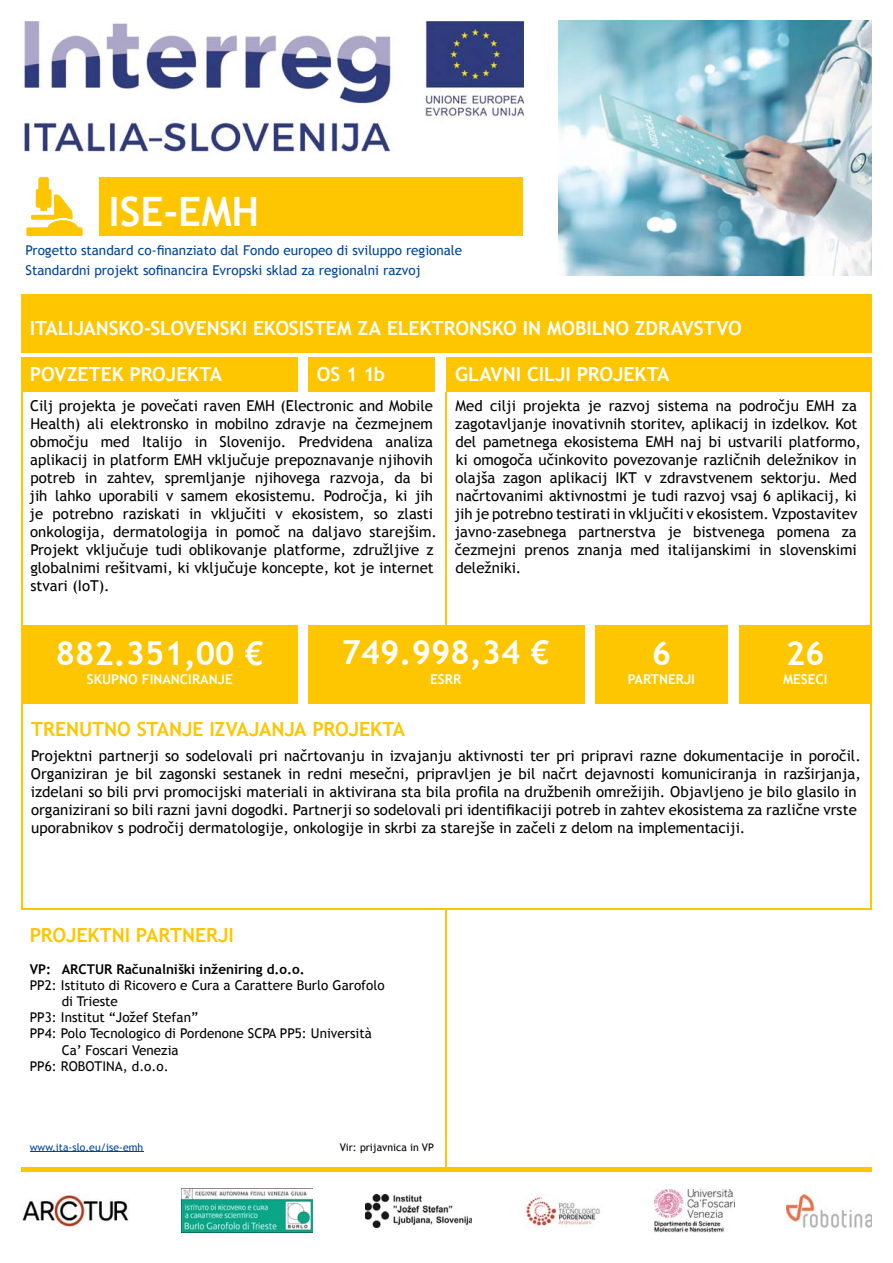
<style>
.page{position:relative;width:893px;height:1263px;background:#fff}
.page>*{position:absolute;margin:0;border:0;box-sizing:border-box;transform-origin:0 0}
.t1{font:700 40.5px "Trebuchet MS";color:#fff}
.t2{font:700 33px "Trebuchet MS";color:#fff}
.t3{font:700 19.5px "Trebuchet MS";letter-spacing:-.005em;color:#fff}
.t4{font:700 19.5px "Trebuchet MS";color:#fdc601}
.t5{font:15px/18px "Trebuchet MS";color:#000}
.t6{font:13.5px "Trebuchet MS";color:#000}
.t7{font:13.5px/19.5px "Trebuchet MS";color:#004494}
.t8{font:700 13.5px "Trebuchet MS";color:#000}
.t9{font:700 13.5px "Trebuchet MS";color:#fff}
.t10{font:10.5px "Trebuchet MS";color:#004494}
.t11{font:10.5px "Trebuchet MS";color:#000}
</style>
<div class="page">
<hr style="left:446px;top:392px;width:1px;height:239px;background:#fdc601">
<div style="left:21px;top:626px;width:277px;height:78px;background:#fdc601"></div>
<div style="left:308px;top:626px;width:277px;height:78px;background:#fdc601"></div>
<div style="left:595px;top:626px;width:133px;height:78px;background:#fdc601"></div>
<div style="left:739px;top:626px;width:133px;height:78px;background:#fdc601"></div>
<div style="left:100px;top:177px;width:423px;height:59px;background:#fdc601"></div>
<img style="left:24px;top:21px;width:499px;height:133px">
<div style="left:21px;top:294px;width:851px;height:59px;background:#fdc601"></div>
<hr style="left:446px;top:909px;width:1px;height:258px;background:#fdc601">
<hr style="left:21px;top:908px;width:851px;height:1px;background:#fdc601">
<hr style="left:21px;top:392px;width:2px;height:517px;background:#fdc601">
<hr style="left:870px;top:392px;width:2px;height:517px;background:#fdc601">
<div style="left:446px;top:357px;width:426px;height:35px;background:#fdc601"></div>
<div style="left:308px;top:357px;width:127px;height:35px;background:#fdc601"></div>
<div style="left:21px;top:357px;width:277px;height:35px;background:#fdc601"></div>
<hr style="left:30px;top:1151px;width:113px;height:1px;background:#004494">
<div style="left:39px;top:177px;width:10px;height:16px;background:#fdc601;border-radius:2px"></div>
<svg style="left:27px;top:189px;width:55px;height:47px"></svg>
<div style="left:21px;top:1167px;width:851px;height:5px;background:#fdc601"></div>
<img style="left:181px;top:1189px;width:132px;height:44px">
<img style="left:365px;top:1194px;width:107px;height:33px">
<img style="left:524px;top:1194px;width:76px;height:33px">
<img style="left:654px;top:1189px;width:80px;height:43px">
<img style="left:786px;top:1194px;width:86px;height:33px">
<img style="left:22px;top:1194px;width:107px;height:34px">
<img style="left:558px;top:21px;width:314px;height:255px">
<h1 class="t1" style="left:108px;top:188px;width:152px">ISE-EMH</h1>
<p class="t7" style="left:26px;top:241px;width:438px">Progetto standard co-finanziato dal Fondo europeo di sviluppo regionale<br>Standardni projekt sofinancira Evropski sklad za regionalni razvoj</p>
<h3 class="t3" style="left:30px;top:317px;width:713px">ITALIJANSKO-SLOVENSKI EKOSISTEM ZA ELEKTRONSKO IN MOBILNO ZDRAVSTVO</h3>
<h3 class="t3" style="left:30px;top:363px;width:194px">POVZETEK PROJEKTA</h3>
<h3 class="t3" style="left:317px;top:363px;width:70px">OS 1 1b</h3>
<h3 class="t3" style="left:455px;top:363px;width:216px">GLAVNI CILJI PROJEKTA</h3>
<p class="t5" style="left:30px;top:396px;width:409px">Cilj projekta je povečati raven EMH (Electronic and Mobile Health) ali elektronsko in mobilno zdravje na čezmejnem območju med Italijo in Slovenijo. Predvidena analiza aplikacij in platform EMH vključuje prepoznavanje njihovih potreb in zahtev, spremljanje njihovega razvoja, da bi jih lahko uporabili v samem ekosistemu. Področja, ki jih je potrebno raziskati in vključiti v ekosistem, so zlasti onkologija, dermatologija in pomoč na daljavo starejšim.<br>Projekt vključuje tudi oblikovanje platforme, združljive z globalnimi rešitvami, ki vključuje koncepte, kot je internet stvari (IoT).</p>
<p class="t5" style="left:455px;top:396px;width:408px">Med cilji projekta je razvoj sistema na področju EMH za zagotavljanje inovativnih storitev, aplikacij in izdelkov. Kot del pametnega ekosistema EMH naj bi ustvarili platformo, ki omogoča učinkovito povezovanje različnih deležnikov in olajša zagon aplikacij IKT v zdravstvenem sektorju. Med načrtovanimi aktivnostmi je tudi razvoj vsaj 6 aplikacij, ki jih je potrebno testirati in vključiti v ekosistem. Vzpostavitev javno-zasebnega partnerstva je bistvenega pomena za čezmejni prenos znanja med italijanskimi in slovenskimi deležniki.</p>
<h2 class="t2" style="left:56px;top:634px;width:210px">882.351,00 €</h2>
<p class="t9" style="left:87px;top:672px;width:147px">SKUPNO FINANCIRANJE</p>
<h2 class="t2" style="left:342px;top:633px;width:210px">749.998,34 €</h2>
<p class="t9" style="left:430px;top:671px;width:33px">ESRR</p>
<h3 class="t4" style="left:31px;top:718px;width:375px">TRENUTNO STANJE IZVAJANJA PROJEKTA</h3>
<h2 class="t2" style="left:652px;top:634px;width:21px">6</h2>
<p class="t9" style="left:628px;top:672px;width:69px">PARTNERJI</p>
<h2 class="t2" style="left:786px;top:634px;width:40px">26</h2>
<p class="t9" style="left:783px;top:672px;width:46px">MESECI</p>
<p class="t5" style="left:31px;top:746px;width:832px">Projektni partnerji so sodelovali pri načrtovanju in izvajanju aktivnosti ter pri pripravi razne dokumentacije in poročil.<br>Organiziran je bil zagonski sestanek in redni mesečni, pripravljen je bil načrt dejavnosti komuniciranja in razširjanja, izdelani so bili prvi promocijski materiali in aktivirana sta bila profila na družbenih omrežijih. Objavljeno je bilo glasilo in organizirani so bili razni javni dogodki. Partnerji so sodelovali pri identifikaciji potreb in zahtev ekosistema za različne vrste uporabnikov s področij dermatologije, onkologije in skrbi za starejše in začeli z delom na implementaciji.</p>
<h3 class="t4" style="left:30px;top:923px;width:206px">PROJEKTNI PARTNERJI</h3>
<p class="t8" style="left:30px;top:961px;width:276px">VP: ARCTUR Računalniški inženiring d.o.o.</p>
<p class="t6" style="left:30px;top:977px;width:356px">PP2: Istituto di Ricovero e Cura a Carattere Burlo Garofolo</p>
<p class="t6" style="left:62px;top:993px;width:58px">di Trieste</p>
<p class="t6" style="left:30px;top:1009px;width:170px">PP3: Institut “Jožef Stefan”</p>
<p class="t6" style="left:30px;top:1026px;width:344px">PP4: Polo Tecnologico di Pordenone SCPA PP5: Università</p>
<p class="t6" style="left:62px;top:1042px;width:118px">Ca’ Foscari Venezia</p>
<p class="t6" style="left:30px;top:1058px;width:140px">PP6: ROBOTINA, d.o.o.</p>
<p class="t10" style="left:30px;top:1141px;width:115px">www.ita-slo.eu/ise-emh</p>
<p class="t11" style="left:340px;top:1141px;width:96px">Vir: prijavnica in VP</p>
</div>
